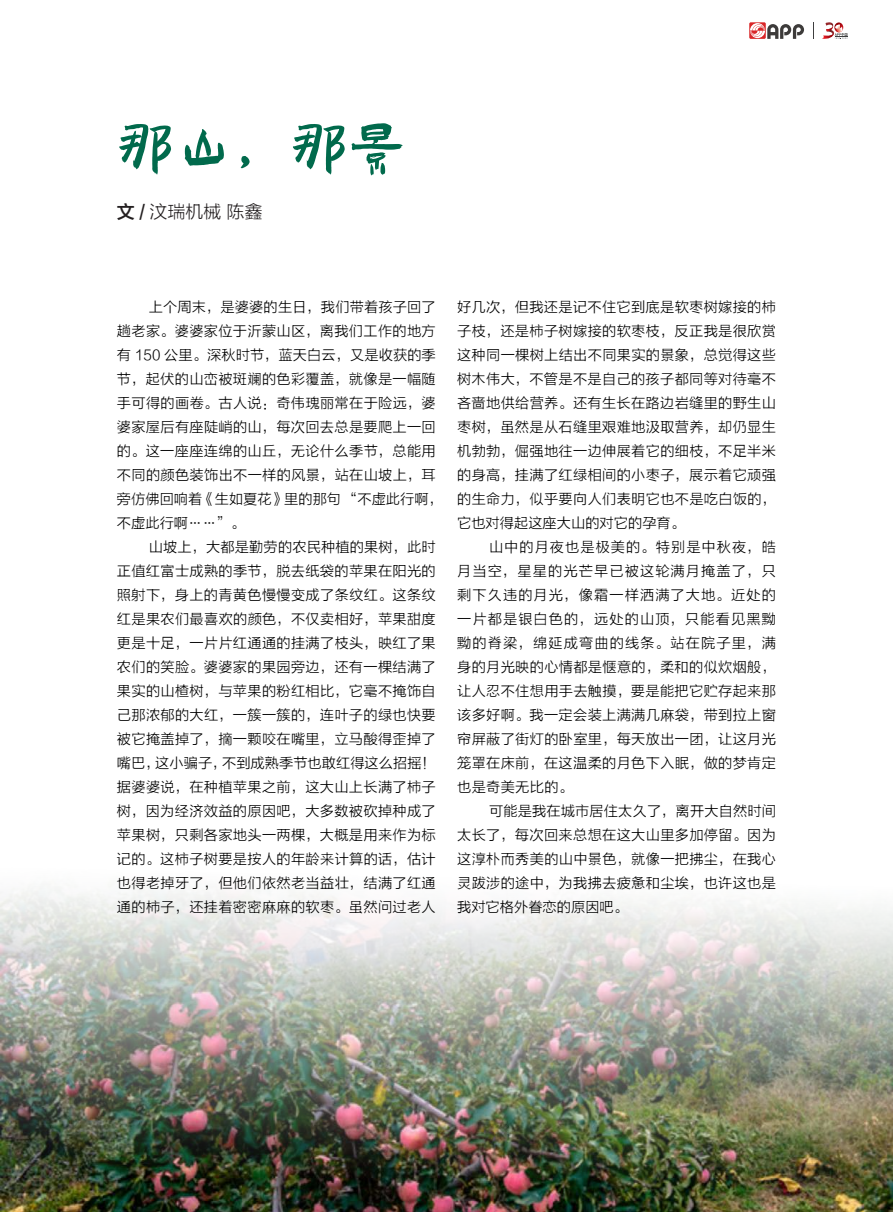
<style>
.page{position:relative;width:893px;height:1212px;background:#fff}
.page>*{position:absolute;margin:0;border:0;box-sizing:border-box;transform-origin:0 0}
.正文{font:60px "Slidefu";color:#016a4c;scale:.96 1}
.t1{font:18px "FZLTXHK";color:#231f20}
.大势正文{font:14.25px/24px "FZLTXHK";letter-spacing:.02em;color:#000;text-align:justify}
.s1{font-family:"FZLTZHJW GB1 0"}
</style>
<div class="page">
<img style="left:0;top:888px;width:893px;height:324px">
<svg style="left:749px;top:22px;width:17px;height:17px"></svg>
<svg style="left:750px;top:23px;width:54px;height:16px"></svg>
<svg style="left:813px;top:22px;width:1px;height:17px"></svg>
<svg style="left:822px;top:22px;width:25px;height:17px"></svg>
<p class="正文" style="left:117px;top:111px;width:303px">那山，那景</p>
<p class="t1" style="left:117px;top:202px;width:147px"><span class="s1">文 /</span> 汶瑞机械 陈鑫</p>
<p class="大势正文" style="left:117px;top:295px;width:328px;text-align:left;text-indent:32px">上个周末，是婆婆的生日，我们带着孩子回了趟老家。婆婆家位于沂蒙山区，离我们工作的地方有 150 公里。深秋时节，蓝天白云，又是收获的季节，起伏的山峦被斑斓的色彩覆盖，就像是一幅随手可得的画卷。古人说：奇伟瑰丽常在于险远，婆婆家屋后有座陡峭的山，每次回去总是要爬上一回的。这一座座连绵的山丘，无论什么季节，总能用不同的颜色装饰出不一样的风景，站在山坡上，耳旁仿佛回响着《生如夏花》里的那句 “不虚此行啊，不虚此行啊……”。</p>
<p class="大势正文" style="left:117px;top:535px;width:320px;text-indent:32px">山坡上，大都是勤劳的农民种植的果树，此时正值红富士成熟的季节，脱去纸袋的苹果在阳光的照射下，身上的青黄色慢慢变成了条纹红。这条纹红是果农们最喜欢的颜色，不仅卖相好，苹果甜度更是十足，一片片红通通的挂满了枝头，映红了果农们的笑脸。婆婆家的果园旁边，还有一棵结满了果实的山楂树，与苹果的粉红相比，它毫不掩饰自己那浓郁的大红，一簇一簇的，连叶子的绿也快要被它掩盖掉了，摘一颗咬在嘴里，立马酸得歪掉了嘴巴，这小骗子，不到成熟季节也敢红得这么招摇！据婆婆说，在种植苹果之前，这大山上长满了柿子树，因为经济效益的原因吧，大多数被砍掉种成了苹果树，只剩各家地头一两棵，大概是用来作为标记的。这柿子树要是按人的年龄来计算的话，估计也得老掉牙了，但他们依然老当益壮，结满了红通通的柿子，还挂着密密麻麻的软枣。虽然问过老人</p>
<p class="大势正文" style="left:457px;top:295px;width:320px">好几次，但我还是记不住它到底是软枣树嫁接的柿子枝，还是柿子树嫁接的软枣枝，反正我是很欣赏这种同一棵树上结出不同果实的景象，总觉得这些树木伟大，不管是不是自己的孩子都同等对待毫不吝啬地供给营养。还有生长在路边岩缝里的野生山枣树，虽然是从石缝里艰难地汲取营养，却仍显生机勃勃，倔强地往一边伸展着它的细枝，不足半米的身高，挂满了红绿相间的小枣子，展示着它顽强的生命力，似乎要向人们表明它也不是吃白饭的，它也对得起这座大山的对它的孕育。</p>
<p class="大势正文" style="left:457px;top:535px;width:320px;text-indent:32px">山中的月夜也是极美的。特别是中秋夜，皓月当空，星星的光芒早已被这轮满月掩盖了，只剩下久违的月光，像霜一样洒满了大地。近处的一片都是银白色的，远处的山顶，只能看见黑黝黝的脊梁，绵延成弯曲的线条。站在院子里，满身的月光映的心情都是惬意的，柔和的似炊烟般，让人忍不住想用手去触摸，要是能把它贮存起来那该多好啊。我一定会装上满满几麻袋，带到拉上窗帘屏蔽了街灯的卧室里，每天放出一团，让这月光笼罩在床前，在这温柔的月色下入眠，做的梦肯定也是奇美无比的。</p>
<p class="大势正文" style="left:457px;top:799px;width:320px;text-indent:32px">可能是我在城市居住太久了，离开大自然时间太长了，每次回来总想在这大山里多加停留。因为这淳朴而秀美的山中景色，就像一把拂尘，在我心灵跋涉的途中，为我拂去疲惫和尘埃，也许这也是我对它格外眷恋的原因吧。</p>
</div>
